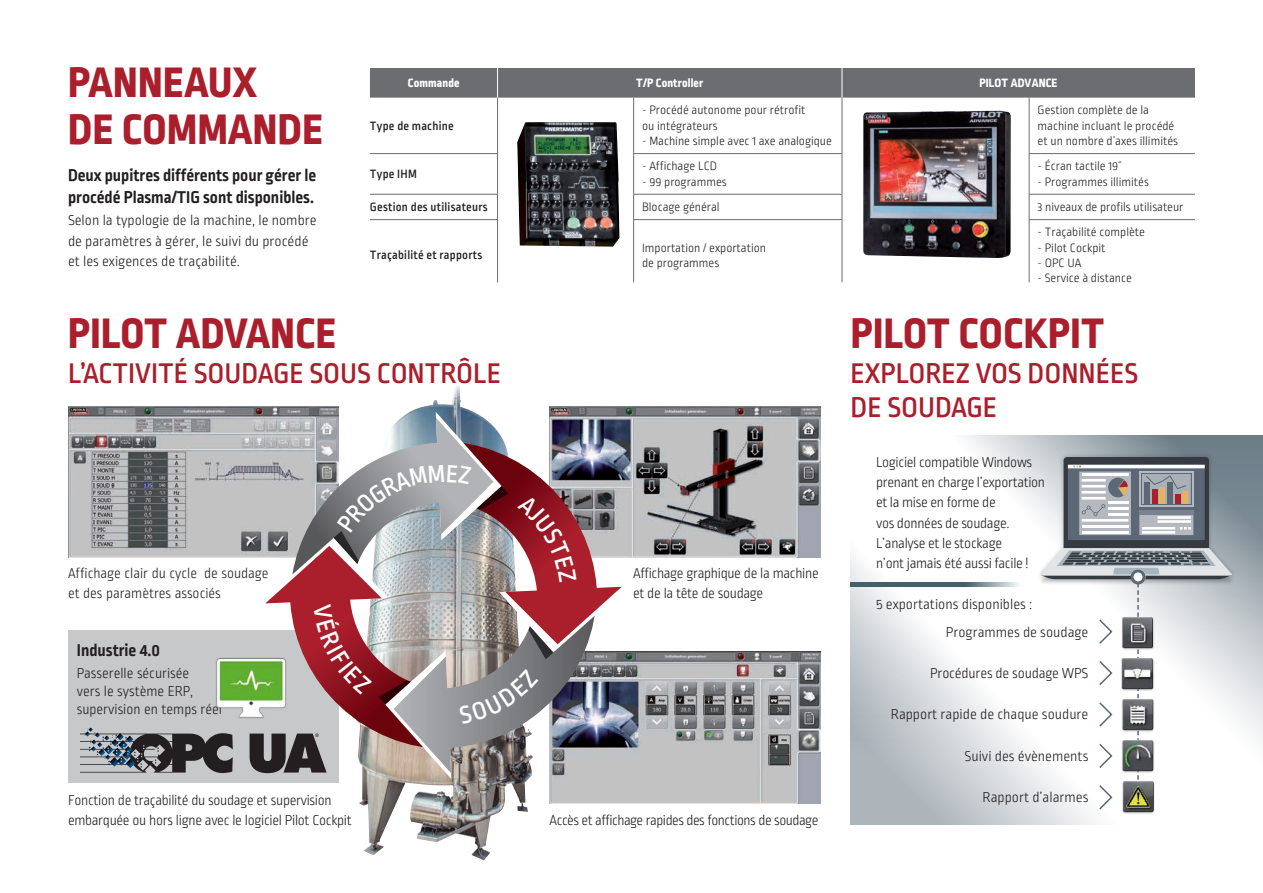
<style>
.page{position:relative;width:1263px;height:893px;background:#fff}
.page>*{position:absolute;margin:0;border:0;box-sizing:border-box;transform-origin:0 0}
.t1{font:800 45px/46.5px "Ropa Sans Pro";letter-spacing:.01em;color:#ab1e2c}
.t2{font:500 30px/34.5px "Ropa Sans Pro";color:#ab1e2c}
.t3{font:700 18px/21.6px "Ropa Sans Pro";color:#231f20}
.t4{font:300 15px/20.2px "Ropa Sans Pro";letter-spacing:-.01em;color:#231f20}
.t5{font:300 15px "Ropa Sans Pro";letter-spacing:-.03em;color:#231f20}
.courant_9_inter_12{font:300 12.75px/15.3px "Ropa Sans Pro";color:#231f20}
.courant_9_inter_12-2{font:500 12.75px "Ropa Sans Pro";letter-spacing:.02em;color:#231f20}
.courant_9_inter_12-3{font:800 12.75px "Ropa Sans Pro";letter-spacing:.01em;color:#fff}
</style>
<div class="page">
<svg style="left:850px;top:436px;width:413px;height:389px"></svg>
<div style="left:68px;top:630px;width:270px;height:152px;background:#c7c8ca"></div>
<img style="left:517px;top:122px;width:102px;height:125px">
<img style="left:863px;top:111px;width:148px;height:147px">
<div style="left:370px;top:68px;width:825px;height:30px;background:#6c6d70"></div>
<hr style="left:497px;top:98px;width:1px;height:55px;background:#6c6d70">
<hr style="left:633px;top:98px;width:1px;height:55px;background:#6c6d70">
<hr style="left:841px;top:98px;width:1px;height:55px;background:#6c6d70">
<hr style="left:1029px;top:98px;width:1px;height:55px;background:#6c6d70">
<hr style="left:370px;top:153px;width:128px;height:1px;background:#6c6d70">
<hr style="left:497px;top:154px;width:1px;height:40px;background:#6c6d70">
<hr style="left:633px;top:153px;width:209px;height:1px;background:#6c6d70">
<hr style="left:633px;top:154px;width:1px;height:40px;background:#6c6d70">
<hr style="left:841px;top:154px;width:1px;height:40px;background:#6c6d70">
<hr style="left:1029px;top:153px;width:166px;height:1px;background:#6c6d70">
<hr style="left:1029px;top:154px;width:1px;height:40px;background:#6c6d70">
<hr style="left:370px;top:194px;width:128px;height:1px;background:#6c6d70">
<svg style="left:497px;top:195px;width:1px;height:24px"></svg>
<hr style="left:633px;top:194px;width:209px;height:1px;background:#6c6d70">
<svg style="left:633px;top:195px;width:1px;height:24px"></svg>
<svg style="left:841px;top:195px;width:1px;height:24px"></svg>
<hr style="left:1029px;top:194px;width:166px;height:1px;background:#6c6d70">
<svg style="left:1029px;top:195px;width:1px;height:24px"></svg>
<hr style="left:370px;top:219px;width:128px;height:1px;background:#6c6d70">
<hr style="left:497px;top:220px;width:1px;height:62px;background:#6c6d70">
<hr style="left:633px;top:219px;width:209px;height:1px;background:#6c6d70">
<hr style="left:633px;top:220px;width:1px;height:62px;background:#6c6d70">
<hr style="left:841px;top:220px;width:1px;height:62px;background:#6c6d70">
<hr style="left:1029px;top:219px;width:166px;height:1px;background:#6c6d70">
<hr style="left:1029px;top:220px;width:1px;height:62px;background:#6c6d70">
<hr style="left:497px;top:68px;width:1px;height:30px;background:#fff">
<hr style="left:841px;top:68px;width:1px;height:30px;background:#fff">
<img style="left:68px;top:406px;width:270px;height:152px">
<img style="left:550px;top:406px;width:270px;height:152px">
<img style="left:550px;top:651px;width:270px;height:152px">
<img style="left:359px;top:385px;width:170px;height:475px">
<svg style="left:80px;top:727px;width:153px;height:46px"></svg>
<div style="left:1036px;top:453px;width:200px;height:134px;background:#231f20;opacity:.25"></div>
<img style="left:1038px;top:559px;width:196px;height:26px">
<img style="left:216px;top:658px;width:34px;height:60px">
<svg style="left:850px;top:582px;width:170px;height:4px"></svg>
<img style="left:1121px;top:811px;width:34px;height:3px">
<svg style="left:1040px;top:457px;width:192px;height:354px"></svg>
<img style="left:250px;top:412px;width:378px;height:367px">
<p class="t1" style="left:68px;top:62px;width:256px">PANNEAUX<br>DE COMMANDE</p>
<p class="courant_9_inter_12-3" style="left:408px;top:75px;width:53px">Commande</p>
<p class="courant_9_inter_12-3" style="left:636px;top:75px;width:69px">T/P Controller</p>
<p class="courant_9_inter_12-3" style="left:979px;top:75px;width:79px">PILOT ADVANCE</p>
<p class="courant_9_inter_12" style="left:642px;top:104px;width:165px">- Procédé autonome pour rétrofit ou intégrateurs</p>
<p class="courant_9_inter_12" style="left:642px;top:134px;width:191px">- Machine simple avec 1 axe analogique</p>
<p class="courant_9_inter_12" style="left:1037px;top:104px;width:142px">Gestion complète de la machine incluant le procédé et un nombre d’axes illimités</p>
<p class="courant_9_inter_12-2" style="left:370px;top:119px;width:85px">Type de machine</p>
<p class="t3" style="left:68px;top:166px;width:250px">Deux pupitres différents pour gérer le procédé Plasma/TIG sont disponibles.</p>
<p class="t4" style="left:68px;top:211px;width:250px">Selon la typologie de la machine, le nombre de paramètres à gérer, le suivi du procédé et les exigences de traçabilité.</p>
<p class="courant_9_inter_12-2" style="left:370px;top:167px;width:48px">Type IHM</p>
<p class="courant_9_inter_12" style="left:642px;top:159px;width:76px">- Affichage LCD</p>
<p class="courant_9_inter_12" style="left:642px;top:175px;width:86px">- 99 programmes</p>
<p class="courant_9_inter_12" style="left:1037px;top:159px;width:86px">- Écran tactile 19˝</p>
<p class="courant_9_inter_12" style="left:1037px;top:175px;width:113px">- Programmes illimités</p>
<p class="courant_9_inter_12-2" style="left:370px;top:200px;width:119px">Gestion des utilisateurs</p>
<p class="courant_9_inter_12" style="left:642px;top:200px;width:79px">Blocage général</p>
<p class="courant_9_inter_12" style="left:1037px;top:200px;width:147px">3 niveaux de profils utilisateur</p>
<p class="courant_9_inter_12-2" style="left:370px;top:248px;width:114px">Traçabilité et rapports</p>
<p class="courant_9_inter_12" style="left:642px;top:241px;width:126px">Importation / exportation de programmes</p>
<p class="courant_9_inter_12" style="left:1037px;top:225px;width:109px">- Traçabilité complète</p>
<p class="courant_9_inter_12" style="left:1037px;top:241px;width:69px">- Pilot Cockpit</p>
<p class="courant_9_inter_12" style="left:1037px;top:256px;width:45px">- OPC UA</p>
<p class="courant_9_inter_12" style="left:1037px;top:271px;width:96px">- Service à distance</p>
<p class="t1" style="left:68px;top:313px;width:269px">PILOT ADVANCE</p>
<p class="t2" style="left:68px;top:358px;width:434px">L’ACTIVITÉ SOUDAGE SOUS CONTRÔLE</p>
<p class="t4" style="left:68px;top:564px;width:202px">Affichage clair du cycle de soudage et des paramètres associés</p>
<p class="t3" style="left:77px;top:640px;width:85px">Industrie 4.0</p>
<p class="t4" style="left:77px;top:665px;width:147px;line-height:18px">Passerelle sécurisée<br>vers le système ERP, supervision en temps réel</p>
<p class="t4" style="left:68px;top:791px;width:285px">Fonction de traçabilité du soudage et supervision embarquée ou hors ligne avec le logiciel Pilot Cockpit</p>
<p class="t4" style="left:633px;top:564px;width:187px">Affichage graphique de la machine et de la tête de soudage</p>
<p class="t5" style="left:550px;top:812px;width:270px">Accès et affichage rapides des fonctions de soudage</p>
<p class="t1" style="left:851px;top:313px;width:255px">PILOT COCKPIT</p>
<p class="t2" style="left:850px;top:358px;width:289px">EXPLOREZ VOS DONNÉES<br>DE SOUDAGE</p>
<p class="t4" style="left:876px;top:453px;width:171px">Logiciel compatible Windows prenant en charge l’exportation et la mise en forme de<br>vos données de soudage.<br>L’analyse et le stockage<br>n’ont jamais été aussi facile !</p>
<p class="t4" style="left:876px;top:595px;width:158px">5 exportations disponibles :</p>
<p class="t4" style="left:946px;top:622px;width:144px">Programmes de soudage</p>
<p class="t4" style="left:930px;top:664px;width:160px">Procédures de soudage WPS</p>
<p class="t4" style="left:891px;top:705px;width:199px">Rapport rapide de chaque soudure</p>
<p class="t4" style="left:964px;top:747px;width:125px">Suivi des évènements</p>
<p class="t4" style="left:982px;top:788px;width:107px">Rapport d’alarmes</p>
</div>
